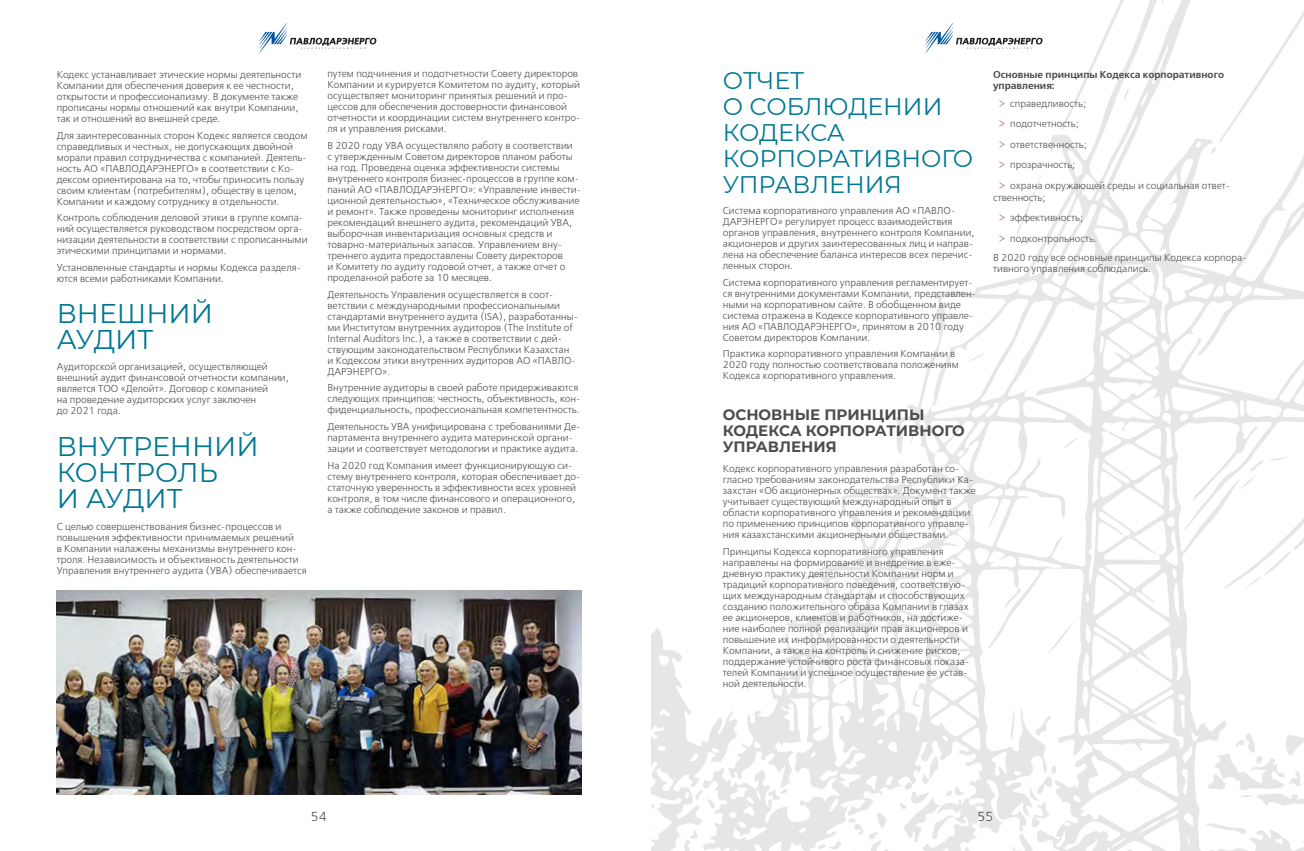
<style>
.page{position:relative;width:1304px;height:851px;background:#fff}
.page>*{position:absolute;margin:0;border:0;box-sizing:border-box;transform-origin:0 0}
.t1{font:27px/26px "Montserrat";color:#007793}
.t2{font:24px/26px "Montserrat";color:#007793}
.t3{font:700 15px/16px "Montserrat";color:#4d4d4f}
.t4{font:13px "DS Free Set";color:#4d4d4f}
.t5{font:10px/11px "DS Free Set";color:#4d4d4f}
.t6{font:700 10px/11px "DS Free Set";color:#4d4d4f}
.s1{color:#973a46}
</style>
<div class="page">
<svg style="left:259px;top:23px;width:117px;height:30px"></svg>
<svg style="left:738px;top:0;width:566px;height:850px"></svg>
<svg style="left:652px;top:628px;width:86px;height:222px"></svg>
<svg style="left:1206px;top:822px;width:41px;height:12px"></svg>
<svg style="left:1016px;top:170px;width:27px;height:64px"></svg>
<svg style="left:1035px;top:715px;width:16px;height:21px"></svg>
<svg style="left:1047px;top:620px;width:28px;height:34px"></svg>
<svg style="left:1010px;top:709px;width:6px;height:29px"></svg>
<svg style="left:1004px;top:588px;width:18px;height:22px"></svg>
<svg style="left:682px;top:828px;width:16px;height:22px"></svg>
<svg style="left:1029px;top:765px;width:27px;height:63px"></svg>
<svg style="left:1223px;top:455px;width:81px;height:134px"></svg>
<svg style="left:695px;top:789px;width:20px;height:20px"></svg>
<svg style="left:910px;top:426px;width:6px;height:19px"></svg>
<svg style="left:1208px;top:732px;width:96px;height:74px"></svg>
<svg style="left:818px;top:811px;width:75px;height:40px"></svg>
<svg style="left:803px;top:572px;width:35px;height:38px"></svg>
<svg style="left:900px;top:756px;width:66px;height:85px"></svg>
<svg style="left:652px;top:804px;width:3px;height:5px"></svg>
<svg style="left:768px;top:787px;width:19px;height:12px"></svg>
<svg style="left:1211px;top:0;width:93px;height:154px"></svg>
<svg style="left:1161px;top:0;width:16px;height:3px"></svg>
<svg style="left:1060px;top:0;width:75px;height:131px"></svg>
<svg style="left:1063px;top:436px;width:21px;height:13px"></svg>
<svg style="left:968px;top:350px;width:18px;height:12px"></svg>
<svg style="left:912px;top:689px;width:8px;height:18px"></svg>
<svg style="left:837px;top:678px;width:11px;height:6px"></svg>
<img style="left:57px;top:590px;width:524px;height:204px">
<p class="t5" style="left:57px;top:69px;width:246px">Кодекс устанавливает этические нормы деятельности Компании для обеспечения доверия к ее честности, открытости и профессионализму. В документе также прописаны нормы отношений как внутри Компании, так и отношений во внешней среде.</p>
<p class="t5" style="left:57px;top:130px;width:252px">Для заинтересованных сторон Кодекс является сводом справедливых и честных, не допускающих двойной морали правил сотрудничества с компанией. Деятель&shy;ность АО «ПАВЛОДАРЭНЕРГО» в соответствии с Ко&shy;дексом ориентирована на то, чтобы приносить пользу своим клиентам (потребителям), обществу в целом, Компании и каждому сотруднику в отдельности.</p>
<p class="t5" style="left:57px;top:212px;width:252px">Контроль соблюдения деловой этики в группе компа&shy;ний осуществляется руководством посредством орга&shy;низации деятельности в соответствии с прописанными этическими принципами и нормами.</p>
<p class="t5" style="left:57px;top:262px;width:246px">Установленные стандарты и нормы Кодекса разделя&shy;ются всеми работниками Компании.</p>
<h1 class="t1" style="left:57px;top:299px;width:158px">ВНЕШНИЙ<br>АУДИТ</h1>
<p class="t5" style="left:57px;top:361px;width:234px">Аудиторской организацией, осуществляющей внешний аудит финансовой отчетности компании, является ТОО «Делойт». Договор с компанией<br>на проведение аудиторских услуг заключен<br>до 2021 года.</p>
<h1 class="t1" style="left:57px;top:432px;width:204px">ВНУТРЕННИЙ<br>КОНТРОЛЬ<br>И АУДИТ</h1>
<p class="t5" style="left:57px;top:521px;width:252px">С целью совершенствования бизнес-процессов и повышения эффективности принимаемых решений<br>в Компании налажены механизмы внутреннего кон&shy;троля. Независимость и объективность деятельности Управления внутреннего аудита (УВА) обеспечивается</p>
<p class="t5" style="left:327px;top:68px;width:254px">путем подчинения и подотчетности Совету директоров Компании и курируется Комитетом по аудиту, который осуществляет мониторинг принятых решений и про&shy;цессов для обеспечения достоверности финансовой отчетности и координации систем внутреннего контро&shy;ля и управления рисками.</p>
<p class="t5" style="left:327px;top:140px;width:255px">В 2020 году УВА осуществляло работу в соответствии<br>с утвержденным Советом директоров планом работы на год. Проведена оценка эффективности системы внутреннего контроля бизнес-процессов в группе ком&shy;паний АО «ПАВЛОДАРЭНЕРГО»: «Управление инвести&shy;ционной деятельностью», «Техническое обслуживание и ремонт». Также проведены мониторинг исполнения рекомендаций внешнего аудита, рекомендаций УВА, выборочная инвентаризация основных средств и товарно-материальных запасов. Управлением вну&shy;треннего аудита предоставлены Совету директоров<br>и Комитету по аудиту годовой отчет, а также отчет о проделанной работе за 10 месяцев.</p>
<p class="t5" style="left:327px;top:289px;width:252px">Деятельность Управления осуществляется в соот&shy;ветствии с международными профессиональными стандартами внутреннего аудита (ISA), разработанны&shy;ми Институтом внутренних аудиторов (The Institute of Internal Auditors Inc.), а также в соответствии с дей&shy;ствующим законодательством Республики Казахстан<br>и Кодексом этики внутренних аудиторов АО «ПАВЛО-ДАРЭНЕРГО».</p>
<p class="t5" style="left:327px;top:382px;width:255px">Внутренние аудиторы в своей работе придерживаются следующих принципов: честность, объективность, кон&shy;фиденциальность, профессиональная компетентность.</p>
<p class="t5" style="left:327px;top:421px;width:254px">Деятельность УВА унифицирована с требованиями Де&shy;партамента внутреннего аудита материнской органи&shy;зации и соответствует методологии и практике аудита.</p>
<p class="t5" style="left:327px;top:460px;width:254px">На 2020 год Компания имеет функционирующую си&shy;стему внутреннего контроля, которая обеспечивает до&shy;статочную уверенность в эффективности всех уровней контроля, в том числе финансового и операционного, а также соблюдение законов и правил.</p>
<h2 class="t2" style="left:723px;top:67px;width:252px">ОТЧЕТ<br>О СОБЛЮДЕНИИ<br>КОДЕКСА<br>КОРПОРАТИВНОГО<br>УПРАВЛЕНИЯ</h2>
<p class="t5" style="left:723px;top:205px;width:253px">Система корпоративного управления АО «ПАВЛО-ДАРЭНЕРГО» регулирует процесс взаимодействия органов управления, внутреннего контроля Компании, акционеров и других заинтересованных лиц и направ&shy;лена на обеспечение баланса интересов всех перечис&shy;ленных сторон.</p>
<p class="t5" style="left:723px;top:277px;width:255px">Система корпоративного управления регламентирует&shy;ся внутренними документами Компании, представлен&shy;ными на корпоративном сайте. В обобщенном виде система отражена в Кодексе корпоративного управле&shy;ния АО «ПАВЛОДАРЭНЕРГО», принятом в 2010 году Советом директоров Компании.</p>
<p class="t5" style="left:723px;top:348px;width:238px">Практика корпоративного управления Компании в<br>2020 году полностью соответствовала положениям<br>Кодекса корпоративного управления.</p>
<h3 class="t3" style="left:723px;top:406px;width:243px">ОСНОВНЫЕ ПРИНЦИПЫ<br>КОДЕКСА КОРПОРАТИВНОГО<br>УПРАВЛЕНИЯ</h3>
<p class="t5" style="left:723px;top:463px;width:255px">Кодекс корпоративного управления разработан со&shy;гласно требованиям законодательства Республики Ка&shy;захстан «Об акционерных обществах». Документ также учитывает существующий международный опыт в области корпоративного управления и рекомендации по применению принципов корпоративного управле&shy;ния казахстанскими акционерными обществами.</p>
<p class="t5" style="left:723px;top:546px;width:248px">Принципы Кодекса корпоративного управления направлены на формирование и внедрение в еже&shy;дневную практику деятельности Компании норм и традиций корпоративного поведения, соответствую&shy;щих международным стандартам и способствующих созданию положительного образа Компании в глазах ее акционеров, клиентов и работников, на достиже&shy;ние наиболее полной реализации прав акционеров и повышение их информированности о деятельности Компании, а также на контроль и снижение рисков, поддержание устойчивого роста финансовых показа&shy;телей Компании и успешное осуществление ее устав&shy;ной деятельности.</p>
<p class="t6" style="left:993px;top:69px;width:232px">Основные принципы Кодекса корпоративного управления:</p>
<p class="t5" style="left:999px;top:93px;width:233px;line-height:20.5px"><span class="s1">&gt;</span> справедливость;<br><span class="s1">&gt;</span> подотчетность;<br><span class="s1">&gt;</span> ответственность;<br><span class="s1">&gt;</span> прозрачность;<br><span class="s1">&gt;</span> охрана окружающей среды и социальная ответ-</p>
<p class="t5" style="left:999px;top:187px;width:100px;line-height:20.5px;text-indent:-6px">ственность;<br><span class="s1">&gt;</span> эффективность;<br><span class="s1">&gt;</span> подконтрольность.</p>
<p class="t5" style="left:993px;top:252px;width:255px">В 2020 году все основные принципы Кодекса корпора&shy;тивного управления соблюдались.</p>
<h3 class="t4" style="left:311px;top:808px;width:17px">54</h3>
<h3 class="t4" style="left:977px;top:808px;width:17px">55</h3>
</div>
